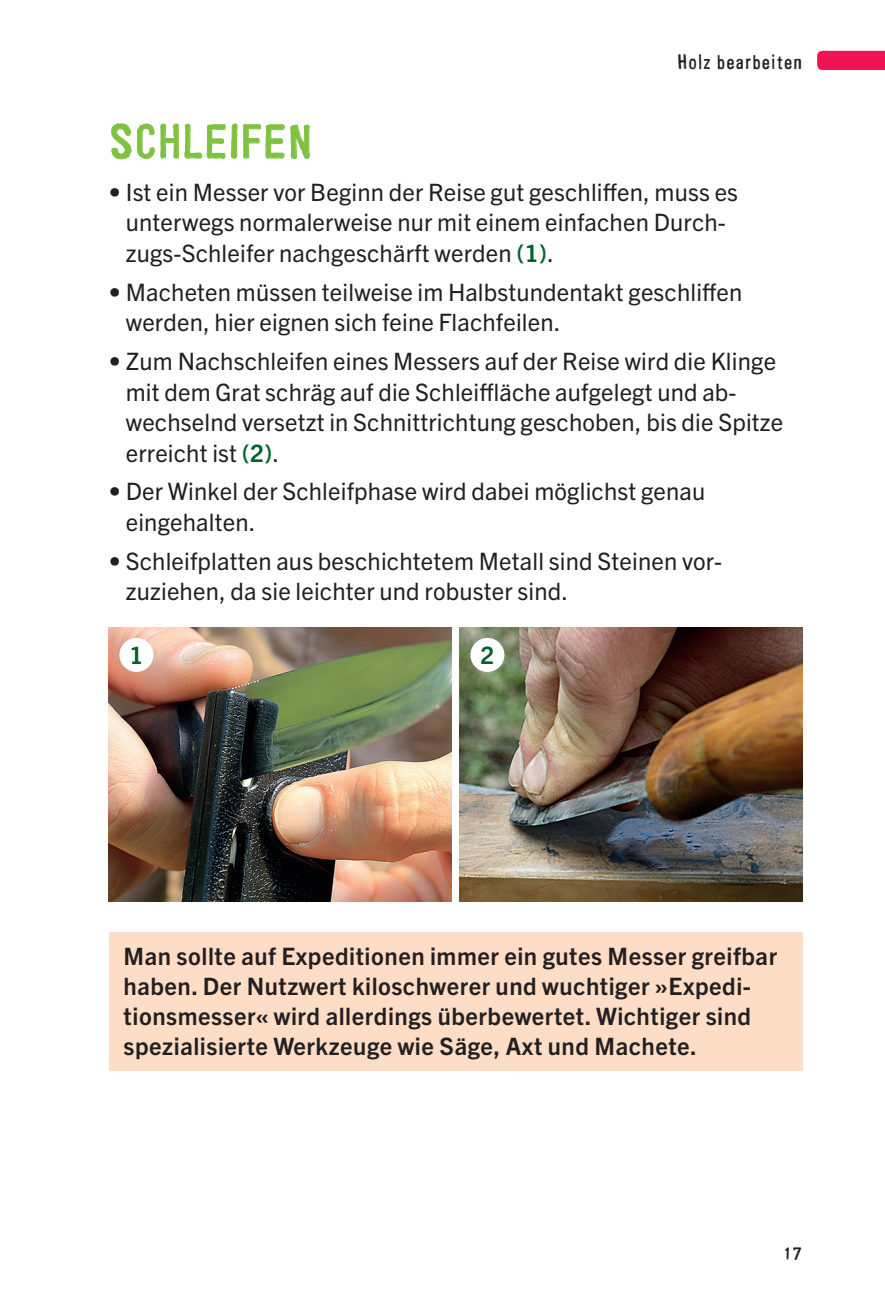
<style>
.page{position:relative;width:885px;height:1302px;background:#fff}
.page>*{position:absolute;margin:0;border:0;box-sizing:border-box;transform-origin:0 0}
.t1{font:48px "Cartonnage OT";letter-spacing:.02em;color:#7fc241}
.t2{font:24px/30.6px "Trade Gothic Next LT Pro";letter-spacing:.005em;color:#231f20}
.t3{font:700 24px/30px "Trade Gothic Next LT Pro";letter-spacing:.02em;color:#231f20}
.t4{font:700 24px "Trade Gothic Next LT Pro";color:#00612b}
.t5{font:21px "Cartonnage OT";letter-spacing:.05em;color:#231f20}
.t6{font:18px "Cartonnage OT";color:#231f20;scale:1.08 1}
.s1{font-weight:700}
.s2{font-weight:700;color:#00612b}
</style>
<div class="page">
<svg style="left:111px;top:123px;width:20px;height:36px"></svg>
<svg style="left:137px;top:124px;width:42px;height:35px"></svg>
<svg style="left:185px;top:123px;width:40px;height:36px"></svg>
<svg style="left:231px;top:124px;width:6px;height:34px"></svg>
<svg style="left:243px;top:124px;width:66px;height:35px"></svg>
<img style="left:459px;top:627px;width:343px;height:274px">
<img style="left:109px;top:627px;width:342px;height:274px">
<div style="left:109px;top:931px;width:693px;height:139px;background:#fdddc6"></div>
<div style="left:119px;top:638px;width:34px;height:34px;background:#fff;border-radius:50%"></div>
<div style="left:470px;top:638px;width:34px;height:34px;background:#fff;border-radius:50%"></div>
<svg style="left:817px;top:51px;width:67px;height:19px"></svg>
<p class="t5" style="left:677px;top:48px;width:127px">Holz bearbeiten</p>
<h1 class="t1" style="left:109px;top:111px;width:204px">SCHLEIFEN</h1>
<p class="t2" style="left:126px;top:175px;width:613px;text-indent:-17px"><span class="s1">•</span> Ist ein Messer vor Beginn der Reise gut geschliffen, muss es unterwegs normalerweise nur mit einem einfachen Durch&shy;zugs-Schleifer nachgeschärft werden <span class="s2">(1)</span>.</p>
<p class="t2" style="left:126px;top:275px;width:618px;text-indent:-17px"><span class="s1">•</span> Macheten müssen teilweise im Halbstundentakt geschliffen werden, hier eignen sich feine Flachfeilen.</p>
<p class="t2" style="left:126px;top:344px;width:659px;text-indent:-17px"><span class="s1">•</span> Zum Nachschleifen eines Messers auf der Reise wird die Klinge mit dem Grat schräg auf die Schleiffläche aufgelegt und ab&shy;wechselnd versetzt in Schnittrichtung geschoben, bis die Spitze erreicht ist <span class="s2">(2)</span>.</p>
<p class="t2" style="left:126px;top:475px;width:581px;text-indent:-17px"><span class="s1">•</span> Der Winkel der Schleifphase wird dabei möglichst genau eingehalten.</p>
<p class="t2" style="left:126px;top:544px;width:597px;text-indent:-17px"><span class="s1">•</span> Schleifplatten aus beschichtetem Metall sind Steinen vor&shy;zuziehen, da sie leichter und robuster sind.</p>
<p class="t4" style="left:129px;top:638px;width:15px">1</p>
<p class="t4" style="left:480px;top:638px;width:15px">2</p>
<p class="t3" style="left:124px;top:940px;width:655px">Man sollte auf Expeditionen immer ein gutes Messer greifbar haben. Der Nutzwert kiloschwerer und wuchtiger »Expedi&shy;tionsmesser« wird allerdings überbewertet. Wichtiger sind spezialisierte Werkzeuge wie Säge, Axt und Machete.</p>
<p class="t6" style="left:784px;top:1242px;width:18px">17</p>
</div>
